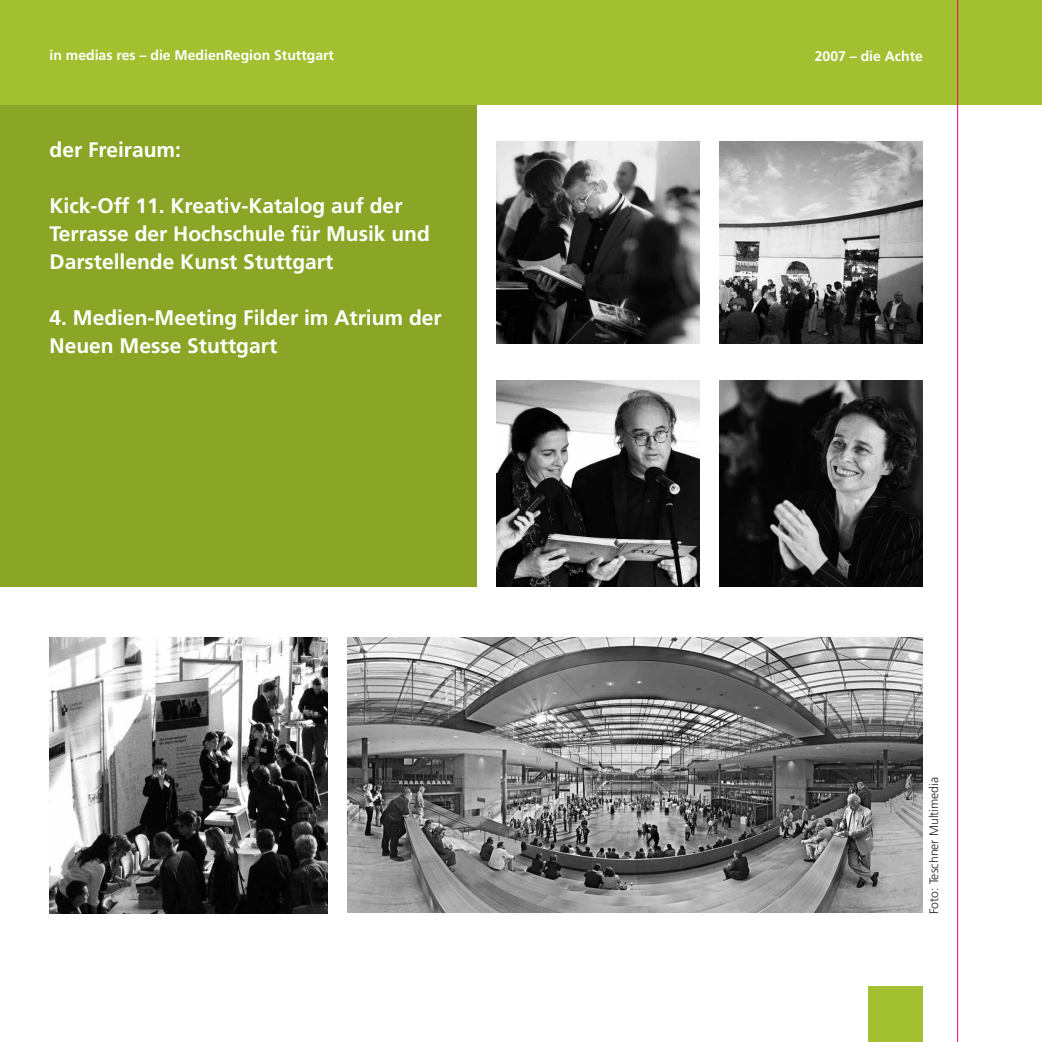
<style>
.page{position:relative;width:1042px;height:1042px;background:#fff}
.page>*{position:absolute;margin:0;border:0;box-sizing:border-box;transform-origin:0 0}
.t1{font:700 21px/28px "Frutiger";color:#fff}
.t2{font:700 14px "Frutiger";color:#fff}
.t3{font:300 12.25px "Frutiger";color:#231f20}
</style>
<div class="page">
<div style="left:0;top:105px;width:476px;height:482px;background:#8ba627"></div>
<div style="left:868px;top:986px;width:54px;height:56px;background:#a2c030"></div>
<div style="left:0;top:0;width:1042px;height:105px;background:#a2c030"></div>
<hr style="left:957px;top:0;width:1px;height:1042px;background:#ed028c">
<img style="left:347px;top:638px;width:576px;height:274px">
<img style="left:50px;top:638px;width:277px;height:275px">
<img style="left:496px;top:380px;width:203px;height:207px">
<img style="left:496px;top:142px;width:203px;height:202px">
<img style="left:719px;top:380px;width:204px;height:207px">
<img style="left:719px;top:141px;width:204px;height:203px">
<p class="t2" style="left:50px;top:50px;width:286px">in medias res – die MedienRegion Stuttgart</p>
<p class="t2" style="left:815px;top:50px;width:110px">2007 – die Achte</p>
<p class="t1" style="left:50px;top:138px;width:133px">der Freiraum:</p>
<p class="t1" style="left:50px;top:194px;width:382px">Kick-Off 11. Kreativ-Katalog auf der<br>Terrasse der Hochschule für Musik und<br>Darstellende Kunst Stuttgart</p>
<p class="t1" style="left:50px;top:306px;width:393px">4. Medien-Meeting Filder im Atrium der<br>Neuen Messe Stuttgart</p>
<p class="t3" style="left:929px;top:914px;width:139px;rotate:-90deg">Foto: Teschner Multimedia</p>
</div>
